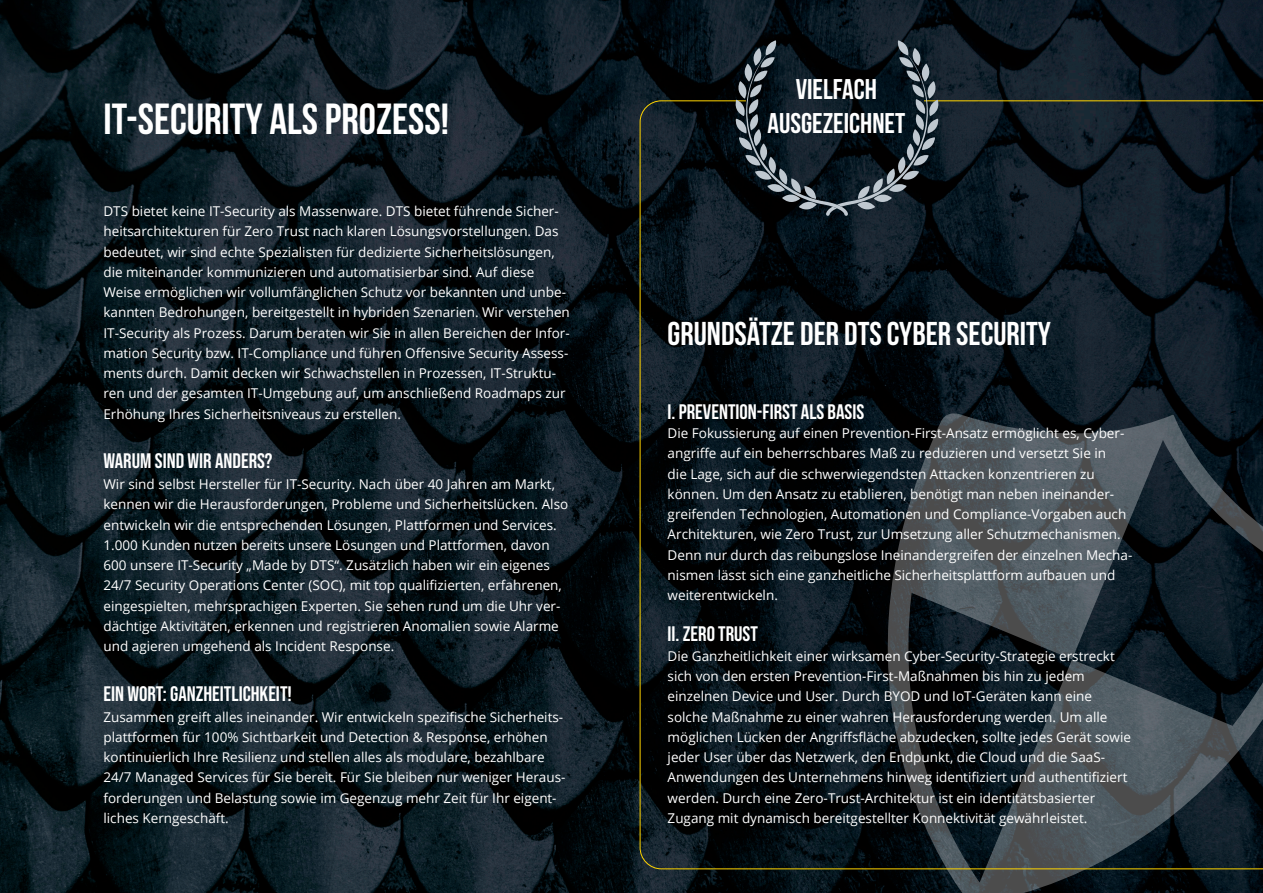
<style>
.page{position:relative;width:1263px;height:893px;background:#fff}
.page>*{position:absolute;margin:0;border:0;box-sizing:border-box;transform-origin:0 0}
.t1{font:700 43.5px "Bebas Neue";color:#fff}
.t2{font:700 33px "Bebas Neue";color:#fff}
.t3{font:700 28.5px "Bebas Neue";color:#fff}
.t4{font:21px "Bebas Neue";color:#fff}
.t5{font:700 21px "Bebas Neue";color:#fff}
.t6{font:13.5px/20.2px "Open Sans";color:#fff}
</style>
<div class="page">
<img style="left:0;top:0;width:1263px;height:893px">
<svg style="left:885px;top:869px;width:378px;height:24px;background:#192022"></svg>
<svg style="left:640px;top:100px;width:623px;height:769px;background:#172026"></svg>
<svg style="left:735px;top:40px;width:204px;height:176px;background:#212b33"></svg>
<p class="t1" style="left:104px;top:95px;width:347px">IT-SECURITY ALS PROZESS!</p>
<p class="t6" style="left:103px;top:201px;width:468px">DTS bietet keine IT-Security als Massenware. DTS bietet führende Sicher&shy;heitsarchitekturen für Zero Trust nach klaren Lösungsvorstellungen. Das bedeutet, wir sind echte Spezialisten für dedizierte Sicherheitslösungen, die miteinander kommunizieren und automatisierbar sind. Auf diese Weise ermöglichen wir vollumfänglichen Schutz vor bekannten und unbe&shy;kannten Bedrohungen, bereitgestellt in hybriden Szenarien. Wir verstehen IT-Security als Prozess. Darum beraten wir Sie in allen Bereichen der Infor&shy;mation Security bzw. IT-Compliance und führen Offensive Security Assess&shy;ments durch. Damit decken wir Schwachstellen in Prozessen, IT-Struktu&shy;ren und der gesamten IT-Umgebung auf, um anschließend Roadmaps zur Erhöhung Ihres Sicherheitsniveaus zu erstellen.</p>
<p class="t4" style="left:103px;top:449px;width:171px">WARUM SIND WIR ANDERS?</p>
<p class="t6" style="left:103px;top:474px;width:466px">Wir sind selbst Hersteller für IT-Security. Nach über 40 Jahren am Markt, kennen wir die Herausforderungen, Probleme und Sicherheitslücken. Also entwickeln wir die entsprechenden Lösungen, Plattformen und Services.<br>1.000 Kunden nutzen bereits unsere Lösungen und Plattformen, davon 600 unsere IT-Security „Made by DTS“. Zusätzlich haben wir ein eigenes 24/7 Security Operations Center (SOC), mit top qualifizierten, erfahrenen, eingespielten, mehrsprachigen Experten. Sie sehen rund um die Uhr ver&shy;dächtige Aktivitäten, erkennen und registrieren Anomalien sowie Alarme und agieren umgehend als Incident Response.</p>
<p class="t4" style="left:103px;top:681px;width:190px">EIN WORT: GANZHEITLICHKEIT!</p>
<p class="t6" style="left:103px;top:706px;width:463px">Zusammen greift alles ineinander. Wir entwickeln spezifische Sicherheits&shy;plattformen für 100% Sichtbarkeit und Detection &amp; Response, erhöhen kontinuierlich Ihre Resilienz und stellen alles als modulare, bezahlbare 24/7 Managed Services für Sie bereit. Für Sie bleiben nur weniger Heraus&shy;forderungen und Belastung sowie im Gegenzug mehr Zeit für Ihr eigent&shy;liches Kerngeschäft.</p>
<p class="t3" style="left:796px;top:73px;width:83px">VIELFACH</p>
<p class="t3" style="left:767px;top:108px;width:139px">AUSGEZEICHNET</p>
<p class="t2" style="left:668px;top:316px;width:385px">GRUNDSÄTZE DER DTS CYBER SECURITY</p>
<p class="t5" style="left:668px;top:400px;width:198px">I. PREVENTION-FIRST ALS BASIS</p>
<p class="t6" style="left:668px;top:423px;width:466px">Die Fokussierung auf einen Prevention-First-Ansatz ermöglicht es, Cyber&shy;angriffe auf ein beherrschbares Maß zu reduzieren und versetzt Sie in<br>die Lage, sich auf die schwerwiegendsten Attacken konzentrieren zu können. Um den Ansatz zu etablieren, benötigt man neben ineinander&shy;greifenden Technologien, Automationen und Compliance-Vorgaben auch Architekturen, wie Zero Trust, zur Umsetzung aller Schutzmechanismen.<br>Denn nur durch das reibungslose Ineinandergreifen der einzelnen Mecha&shy;nismen lässt sich eine ganzheitliche Sicherheitsplattform aufbauen und weiterentwickeln.</p>
<p class="t5" style="left:668px;top:622px;width:92px">II. ZERO TRUST</p>
<p class="t6" style="left:668px;top:645px;width:465px">Die Ganzheitlichkeit einer wirksamen Cyber-Security-Strategie erstreckt sich von den ersten Prevention-First-Maßnahmen bis hin zu jedem einzelnen Device und User. Durch BYOD und IoT-Geräten kann eine solche Maßnahme zu einer wahren Herausforderung werden. Um alle möglichen Lücken der Angriffsfläche abzudecken, sollte jedes Gerät sowie jeder User über das Netzwerk, den Endpunkt, die Cloud und die SaaS-Anwendungen des Unternehmens hinweg identifiziert und authentifiziert werden. Durch eine Zero-Trust-Architektur ist ein identitätsbasierter Zugang mit dynamisch bereitgestellter Konnektivität gewährleistet.</p>
</div>
